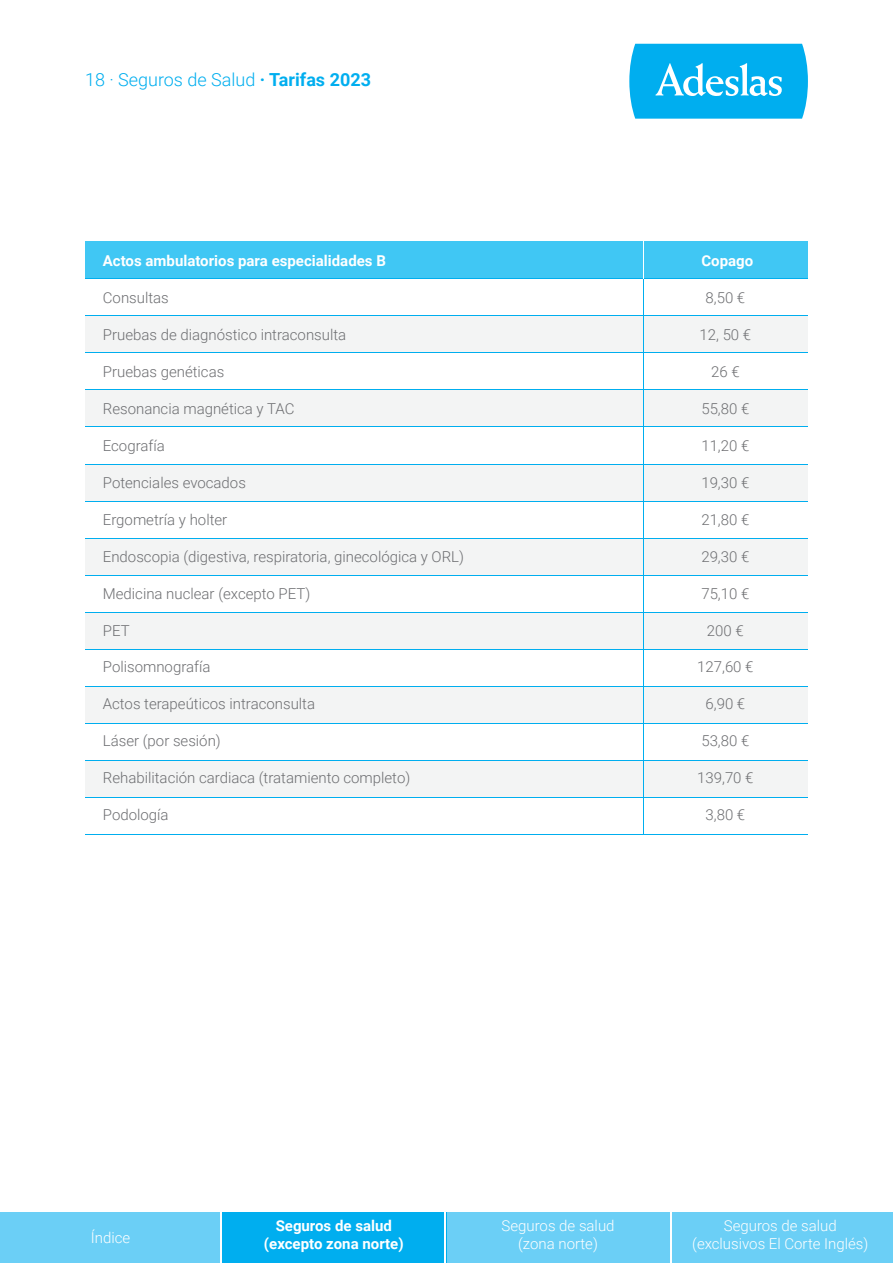
<style>
.page{position:relative;width:893px;height:1263px;background:#fff}
.page>*{position:absolute;margin:0;border:0;box-sizing:border-box;transform-origin:0 0}
.t1{font:300 18px "Roboto";color:#00aeef}
.t2{font:300 15px "Roboto";color:#6d6e71}
.t3{font:700 15px/18px "Roboto";color:#fff;text-align:center}
.t4{font:300 15px/18px "Roboto";color:#fff;text-align:center}
.s1{font-weight:700}
</style>
<div class="page">
<svg style="left:629px;top:44px;width:179px;height:75px;background:#1fb7f0"></svg>
<div style="left:85px;top:761px;width:722px;height:37px;background:#f3f4f4"></div>
<div style="left:85px;top:538px;width:722px;height:37px;background:#f3f4f4"></div>
<div style="left:85px;top:612px;width:722px;height:37px;background:#f3f4f4"></div>
<div style="left:85px;top:686px;width:722px;height:37px;background:#f3f4f4"></div>
<div style="left:85px;top:242px;width:723px;height:37px;background:#40c7f4"></div>
<div style="left:85px;top:316px;width:722px;height:37px;background:#f3f4f4"></div>
<div style="left:85px;top:390px;width:722px;height:37px;background:#f3f4f4"></div>
<div style="left:85px;top:464px;width:722px;height:37px;background:#f3f4f4"></div>
<hr style="left:85px;top:278px;width:723px;height:1px;background:#00aeef">
<hr style="left:85px;top:315px;width:722px;height:1px;background:#00aeef">
<hr style="left:85px;top:352px;width:722px;height:1px;background:#00aeef">
<hr style="left:85px;top:389px;width:722px;height:1px;background:#00aeef">
<hr style="left:85px;top:427px;width:722px;height:1px;background:#00aeef">
<hr style="left:85px;top:464px;width:722px;height:1px;background:#00aeef">
<hr style="left:85px;top:501px;width:722px;height:1px;background:#00aeef">
<hr style="left:85px;top:538px;width:722px;height:1px;background:#00aeef">
<hr style="left:85px;top:575px;width:722px;height:1px;background:#00aeef">
<hr style="left:85px;top:612px;width:722px;height:1px;background:#00aeef">
<hr style="left:85px;top:649px;width:722px;height:1px;background:#00aeef">
<hr style="left:85px;top:686px;width:722px;height:1px;background:#00aeef">
<hr style="left:85px;top:723px;width:722px;height:1px;background:#00aeef">
<hr style="left:85px;top:760px;width:722px;height:1px;background:#00aeef">
<hr style="left:85px;top:797px;width:722px;height:1px;background:#00aeef">
<hr style="left:85px;top:834px;width:722px;height:1px;background:#00aeef">
<hr style="left:643px;top:279px;width:1px;height:555px;background:#00aeef">
<hr style="left:643px;top:242px;width:1px;height:37px;background:#fff">
<div style="left:446px;top:1212px;width:225px;height:51px;background:#6bcff6"></div>
<div style="left:671px;top:1212px;width:222px;height:51px;background:#6bcff6"></div>
<div style="left:0;top:1212px;width:223px;height:51px;background:#6bcff6"></div>
<div style="left:221px;top:1212px;width:225px;height:51px;background:#00aeef"></div>
<hr style="left:220px;top:1212px;width:2px;height:51px;background:#fff">
<hr style="left:445px;top:1212px;width:1px;height:51px;background:#fff">
<hr style="left:670px;top:1212px;width:1px;height:51px;background:#fff">
<p class="t1" style="left:85px;top:67px;width:287px">18 · Seguros de Salud <span class="s1">· Tarifas 2023</span></p>
<p class="t3" style="left:103px;top:251px;width:285px">Actos ambulatorios para especialidades B</p>
<p class="t2" style="left:103px;top:287px;width:67px">Consultas</p>
<p class="t2" style="left:103px;top:324px;width:245px">Pruebas de diagnóstico intraconsulta</p>
<p class="t2" style="left:103px;top:361px;width:123px">Pruebas genéticas</p>
<p class="t2" style="left:103px;top:398px;width:193px">Resonancia magnética y TAC</p>
<p class="t2" style="left:103px;top:435px;width:63px">Ecografía</p>
<p class="t2" style="left:103px;top:472px;width:145px">Potenciales evocados</p>
<p class="t2" style="left:103px;top:509px;width:126px">Ergometría y holter</p>
<p class="t2" style="left:103px;top:546px;width:363px">Endoscopia (digestiva, respiratoria, ginecológica y ORL)</p>
<p class="t2" style="left:103px;top:583px;width:209px">Medicina nuclear (excepto PET)</p>
<p class="t2" style="left:103px;top:620px;width:28px">PET</p>
<p class="t2" style="left:103px;top:657px;width:109px">Polisomnografía</p>
<p class="t2" style="left:103px;top:694px;width:214px">Actos terapeúticos intraconsulta</p>
<p class="t2" style="left:103px;top:731px;width:119px">Láser (por sesión)</p>
<p class="t2" style="left:103px;top:767px;width:309px">Rehabilitación cardiaca (tratamiento completo)</p>
<p class="t2" style="left:103px;top:804px;width:67px">Podología</p>
<p class="t3" style="left:701px;top:251px;width:53px">Copago</p>
<p class="t2" style="left:705px;top:287px;width:41px">8,50 €</p>
<p class="t2" style="left:699px;top:324px;width:53px">12, 50 €</p>
<p class="t2" style="left:711px;top:361px;width:30px">26 €</p>
<p class="t2" style="left:701px;top:398px;width:50px">55,80 €</p>
<p class="t2" style="left:701px;top:435px;width:50px">11,20 €</p>
<p class="t2" style="left:701px;top:472px;width:50px">19,30 €</p>
<p class="t2" style="left:701px;top:509px;width:50px">21,80 €</p>
<p class="t2" style="left:701px;top:546px;width:50px">29,30 €</p>
<p class="t2" style="left:701px;top:583px;width:50px">75,10 €</p>
<p class="t2" style="left:707px;top:620px;width:38px">200 €</p>
<p class="t2" style="left:697px;top:657px;width:58px">127,60 €</p>
<p class="t2" style="left:705px;top:694px;width:41px">6,90 €</p>
<p class="t2" style="left:701px;top:731px;width:50px">53,80 €</p>
<p class="t2" style="left:697px;top:767px;width:58px">139,70 €</p>
<p class="t2" style="left:705px;top:804px;width:41px">3,80 €</p>
<p class="t4" style="left:91px;top:1228px;width:41px">Índice</p>
<p class="t3" style="left:264px;top:1216px;width:141px">Seguros de salud (excepto zona norte)</p>
<p class="t4" style="left:501px;top:1216px;width:115px">Seguros de salud (zona norte)</p>
<p class="t4" style="left:692px;top:1216px;width:178px">Seguros de salud (exclusivos El Corte Inglés)</p>
</div>
